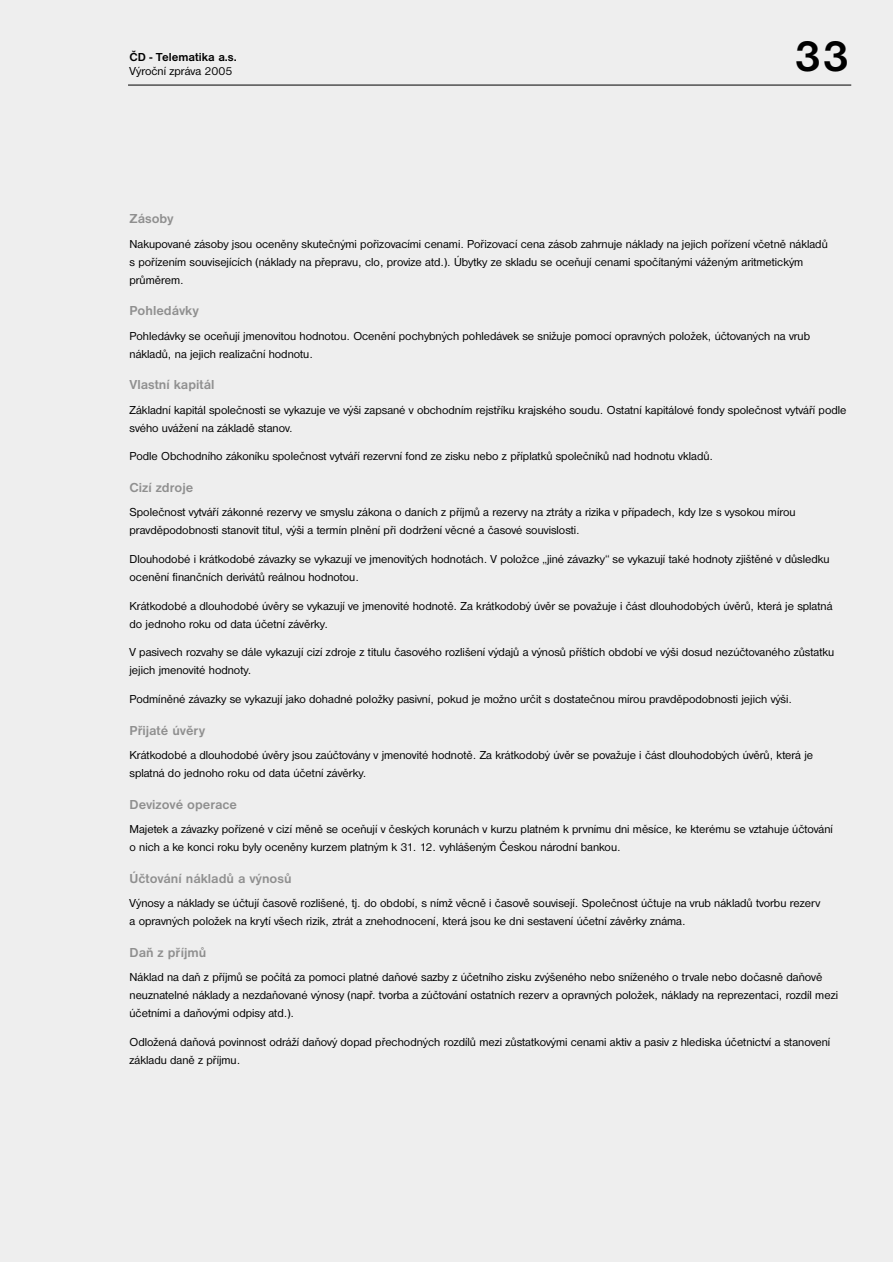
<style>
.page{position:relative;width:893px;height:1262px;background:#fff}
.page>*{position:absolute;margin:0;border:0;box-sizing:border-box;transform-origin:0 0}
.t1{font:700 45px "Nimbus Sans DCE";color:#000}
.t2{font:700 13.5px "Nimbus Sans DCE";color:#8f8f8f}
.t3{font:12px/18px "Nimbus Sans DCE";color:#000}
.t4{font:700 12px "Nimbus Sans DCE";color:#000}
</style>
<div class="page">
<div style="left:0;top:0;width:892px;height:1261px;background:#eee"></div>
<hr style="left:128px;top:85px;width:723px;height:1px;background:#000">
<p class="t4" style="left:129px;top:52px;width:109px">ČD - Telematika a.s.</p>
<p class="t3" style="left:129px;top:63px;width:104px">Výroční zpráva 2005</p>
<h1 class="t1" style="left:793px;top:39px;width:57px">33</h1>
<p class="t2" style="left:129px;top:213px;width:46px">Zásoby</p>
<p class="t3" style="left:129px;top:236px;width:699px">Nakupované zásoby jsou oceněny skutečnými pořizovacími cenami. Pořizovací cena zásob zahrnuje náklady na jejich pořízení včetně nákladů s pořízením souvisejících (náklady na přepravu, clo, provize atd.). Úbytky ze skladu se oceňují cenami spočítanými váženým aritmetickým průměrem.</p>
<p class="t2" style="left:129px;top:305px;width:71px">Pohledávky</p>
<p class="t3" style="left:129px;top:328px;width:682px">Pohledávky se oceňují jmenovitou hodnotou. Ocenění pochybných pohledávek se snižuje pomocí opravných položek, účtovaných na vrub nákladů, na jejich realizační hodnotu.</p>
<p class="t2" style="left:129px;top:380px;width:86px">Vlastní kapitál</p>
<p class="t3" style="left:129px;top:402px;width:718px">Základní kapitál společnosti se vykazuje ve výši zapsané v obchodním rejstříku krajského soudu. Ostatní kapitálové fondy společnost vytváří podle svého uvážení na základě stanov.</p>
<p class="t3" style="left:129px;top:448px;width:585px">Podle Obchodního zákoníku společnost vytváří rezervní fond ze zisku nebo z příplatků společníků nad hodnotu vkladů.</p>
<p class="t2" style="left:129px;top:482px;width:65px">Cizí zdroje</p>
<p class="t3" style="left:129px;top:504px;width:667px">Společnost vytváří zákonné rezervy ve smyslu zákona o daních z příjmů a rezervy na ztráty a rizika v případech, kdy lze s vysokou mírou pravděpodobnosti stanovit titul, výši a termín plnění při dodržení věcné a časové souvislosti.</p>
<p class="t3" style="left:129px;top:551px;width:701px">Dlouhodobé i krátkodobé závazky se vykazují ve jmenovitých hodnotách. V položce „jiné závazky“ se vykazují také hodnoty zjištěné v důsledku ocenění finančních derivátů reálnou hodnotou.</p>
<p class="t3" style="left:129px;top:598px;width:704px">Krátkodobé a dlouhodobé úvěry se vykazují ve jmenovité hodnotě. Za krátkodobý úvěr se považuje i část dlouhodobých úvěrů, která je splatná do jednoho roku od data účetní závěrky.</p>
<p class="t3" style="left:129px;top:644px;width:706px">V pasivech rozvahy se dále vykazují cizí zdroje z titulu časového rozlišení výdajů a výnosů příštích období ve výši dosud nezúčtovaného zůstatku jejich jmenovité hodnoty.</p>
<p class="t3" style="left:129px;top:691px;width:664px">Podmíněné závazky se vykazují jako dohadné položky pasivní, pokud je možno určit s dostatečnou mírou pravděpodobnosti jejich výši.</p>
<p class="t2" style="left:129px;top:725px;width:77px">Přijaté úvěry</p>
<p class="t3" style="left:129px;top:747px;width:685px">Krátkodobé a dlouhodobé úvěry jsou zaúčtovány v jmenovité hodnotě. Za krátkodobý úvěr se považuje i část dlouhodobých úvěrů, která je splatná do jednoho roku od data účetní závěrky.</p>
<p class="t2" style="left:129px;top:799px;width:109px">Devizové operace</p>
<p class="t3" style="left:129px;top:821px;width:704px">Majetek a závazky pořízené v cizí měně se oceňují v českých korunách v kurzu platném k prvnímu dni měsíce, ke kterému se vztahuje účtování o nich a ke konci roku byly oceněny kurzem platným k 31. 12. vyhlášeným Českou národní bankou.</p>
<p class="t2" style="left:129px;top:873px;width:163px">Účtování nákladů a výnosů</p>
<p class="t3" style="left:129px;top:895px;width:692px">Výnosy a náklady se účtují časově rozlišené, tj. do období, s nímž věcně i časově souvisejí. Společnost účtuje na vrub nákladů tvorbu rezerv a opravných položek na krytí všech rizik, ztrát a znehodnocení, která jsou ke dni sestavení účetní závěrky známa.</p>
<p class="t2" style="left:129px;top:947px;width:78px">Daň z příjmů</p>
<p class="t3" style="left:129px;top:969px;width:710px">Náklad na daň z příjmů se počítá za pomoci platné daňové sazby z účetního zisku zvýšeného nebo sníženého o trvale nebo dočasně daňově neuznatelné náklady a nezdaňované výnosy (např. tvorba a zúčtování ostatních rezerv a opravných položek, náklady na reprezentaci, rozdíl mezi účetními a daňovými odpisy atd.).</p>
<p class="t3" style="left:129px;top:1033px;width:702px">Odložená daňová povinnost odráží daňový dopad přechodných rozdílů mezi zůstatkovými cenami aktiv a pasiv z hlediska účetnictví a stanovení základu daně z příjmu.</p>
</div>
